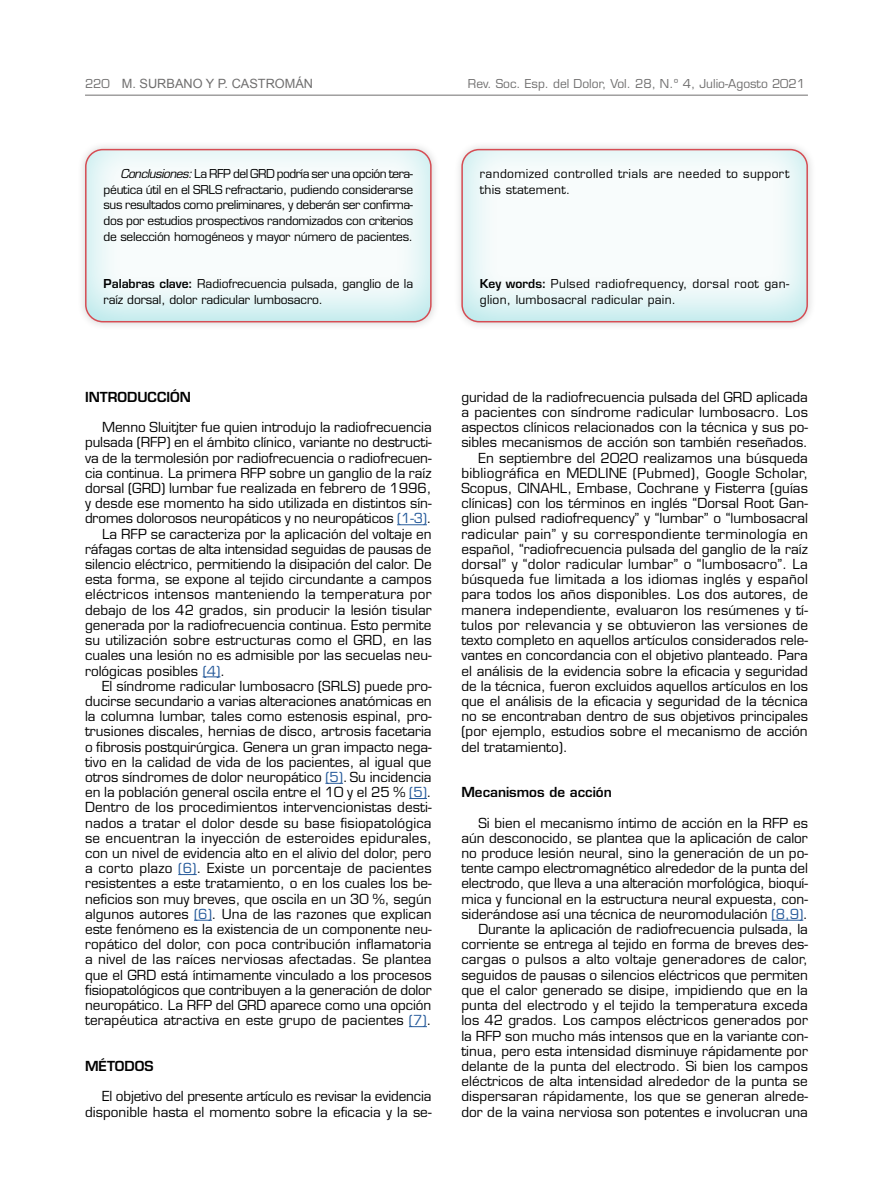
<style>
.page{position:relative;width:893px;height:1191px;background:#fff}
.page>*{position:absolute;margin:0;border:0;box-sizing:border-box;transform-origin:0 0}
.t1{font:13.5px/15.1px "Eurostile LT Std";color:#000;text-align:justify}
._02_Ladillo_1{font:600 13.5px "Eurostile LT Std";color:#000}
._02_Ladillo_2{font:600 13.5px "Eurostile LT Std";color:#000}
.t2{font:12.75px "Arial";color:#706f6f}
.Abstract_Texto{font:12px/15.8px "Eurostile LT Std";letter-spacing:.02em;color:#000}
.Abstract_Texto-2{font:12px/15.8px "Eurostile LT Std";letter-spacing:-.01em;color:#000}
.t3{font:12px "Eurostile LT Std";color:#706f6f}
.s1{font-family:"Eurostile LT Std";font-size:12px}
.s2{font-style:italic}
.s3{font-weight:600}
.s4{color:#275b9b}
</style>
<div class="page">
<hr style="left:85px;top:95px;width:723px;height:1px;background:#706f6f">
<hr style="left:397px;top:524px;width:30px;height:1px;background:#275b9b">
<svg style="left:203px;top:676px;width:17px;height:1px"></svg>
<svg style="left:325px;top:783px;width:18px;height:1px"></svg>
<svg style="left:409px;top:798px;width:18px;height:1px"></svg>
<svg style="left:178px;top:874px;width:19px;height:1px"></svg>
<svg style="left:194px;top:920px;width:18px;height:1px"></svg>
<svg style="left:409px;top:1026px;width:18px;height:1px"></svg>
<hr style="left:772px;top:920px;width:31px;height:1px;background:#275b9b">
<div style="left:453px;top:140px;width:363px;height:191px;background:#f9f9f9"></div>
<div style="left:448px;top:136px;width:372px;height:189px;background:#00b2bb;opacity:.3"></div>
<div style="left:461px;top:149px;width:347px;height:173px;border:2px solid #d64c53;border-radius:17px"></div>
<div style="left:76px;top:140px;width:364px;height:191px;background:#f9f9f9"></div>
<div style="left:72px;top:136px;width:371px;height:189px;background:#00b2bb;opacity:.3"></div>
<div style="left:85px;top:149px;width:347px;height:173px;border:2px solid #d64c53;border-radius:17px"></div>
<p class="t2" style="left:85px;top:75px;width:230px"><span class="s1">220</span> M. SURBANO Y P. CASTROMÁN</p>
<p class="t3" style="left:468px;top:76px;width:339px">Rev. Soc. Esp. del Dolor, Vol. 28, N.º 4, Julio-Agosto 2021</p>
<p class="Abstract_Texto" style="left:104px;top:166px;width:311px;text-align:justify;text-indent:17px"><span class="s2">Conclusiones:</span> La RFP del GRD podría ser una opción tera&shy;péutica útil en el SRLS refractario, pudiendo considerarse sus resultados como preliminares, y deberán ser confirma&shy;dos por estudios prospectivos randomizados con criterios de selección homogéneos y mayor número de pacientes.</p>
<p class="Abstract_Texto-2" style="left:104px;top:276px;width:311px"><span class="s3">Palabras clave:</span> Radiofrecuencia pulsada, ganglio de la raíz dorsal, dolor radicular lumbosacro.</p>
<p class="Abstract_Texto" style="left:480px;top:166px;width:311px">randomized controlled trials are needed to support this statement.</p>
<p class="Abstract_Texto" style="left:480px;top:276px;width:311px"><span class="s3">Key words:</span> Pulsed radiofrequency, dorsal root gan&shy;glion, lumbosacral radicular pain.</p>
<p class="_02_Ladillo_1" style="left:85px;top:388px;width:107px">INTRODUCCIÓN</p>
<p class="t1" style="left:85px;top:420px;width:348px;text-indent:17px">Menno Sluitjter fue quien introdujo la radiofrecuencia pulsada (RFP) en el ámbito clínico, variante no destructi&shy;va de la termolesión por radiofrecuencia o radiofrecuen&shy;cia continua. La primera RFP sobre un ganglio de la raíz dorsal (GRD) lumbar fue realizada en febrero de 1996, y desde ese momento ha sido utilizada en distintos sín&shy;dromes dolorosos neuropáticos y no neuropáticos <span class="s4">(1-3)</span>.</p>
<p class="t1" style="left:85px;top:526px;width:348px;text-indent:17px">La RFP se caracteriza por la aplicación del voltaje en ráfagas cortas de alta intensidad seguidas de pausas de silencio eléctrico, permitiendo la disipación del calor. De esta forma, se expone al tejido circundante a campos eléctricos intensos manteniendo la temperatura por debajo de los 42 grados, sin producir la lesión tisular generada por la radiofrecuencia continua. Esto permite su utilización sobre estructuras como el GRD, en las cuales una lesión no es admisible por las secuelas neu&shy;rológicas posibles <span class="s4">(4)</span>.</p>
<p class="t1" style="left:85px;top:678px;width:348px;text-indent:17px">El síndrome radicular lumbosacro (SRLS) puede pro&shy;ducirse secundario a varias alteraciones anatómicas en la columna lumbar, tales como estenosis espinal, pro&shy;trusiones discales, hernias de disco, artrosis facetaria o fibrosis postquirúrgica. Genera un gran impacto nega&shy;tivo en la calidad de vida de los pacientes, al igual que otros síndromes de dolor neuropático <span class="s4">(5)</span>. Su incidencia en la población general oscila entre el 10 y el 25 % <span class="s4">(5)</span>.<br>Dentro de los procedimientos intervencionistas desti&shy;nados a tratar el dolor desde su base fisiopatológica se encuentran la inyección de esteroides epidurales, con un nivel de evidencia alto en el alivio del dolor, pero a corto plazo <span class="s4">(6)</span>. Existe un porcentaje de pacientes resistentes a este tratamiento, o en los cuales los be&shy;neficios son muy breves, que oscila en un 30 %, según algunos autores <span class="s4">(6)</span>. Una de las razones que explican este fenómeno es la existencia de un componente neu&shy;ropático del dolor, con poca contribución inflamatoria a nivel de las raíces nerviosas afectadas. Se plantea que el GRD está íntimamente vinculado a los procesos fisiopatológicos que contribuyen a la generación de dolor neuropático. La RFP del GRD aparece como una opción terapéutica atractiva en este grupo de pacientes <span class="s4">(7)</span>.</p>
<p class="_02_Ladillo_1" style="left:85px;top:1057px;width:70px">MÉTODOS</p>
<p class="t1" style="left:85px;top:1089px;width:348px;text-align:right">El objetivo del presente artículo es revisar la evidencia disponible hasta el momento sobre la eficacia y la se-</p>
<p class="t1" style="left:461px;top:389px;width:348px">guridad de la radiofrecuencia pulsada del GRD aplicada a pacientes con síndrome radicular lumbosacro. Los aspectos clínicos relacionados con la técnica y sus po&shy;sibles mecanismos de acción son también reseñados.</p>
<p class="t1" style="left:461px;top:450px;width:348px;text-indent:17px">En septiembre del 2020 realizamos una búsqueda bibliográfica en MEDLINE (Pubmed), Google Scholar, Scopus, CINAHL, Embase, Cochrane y Fisterra (guías clínicas) con los términos en inglés “Dorsal Root Gan&shy;glion pulsed radiofrequency” y “lumbar” o “lumbosacral radicular pain” y su correspondiente terminología en español, “radiofrecuencia pulsada del ganglio de la raíz dorsal” y “dolor radicular lumbar” o “lumbosacro”. La búsqueda fue limitada a los idiomas inglés y español para todos los años disponibles. Los dos autores, de manera independiente, evaluaron los resúmenes y tí&shy;tulos por relevancia y se obtuvieron las versiones de texto completo en aquellos artículos considerados rele&shy;vantes en concordancia con el objetivo planteado. Para el análisis de la evidencia sobre la eficacia y seguridad de la técnica, fueron excluidos aquellos artículos en los que el análisis de la eficacia y seguridad de la técnica no se encontraban dentro de sus objetivos principales (por ejemplo, estudios sobre el mecanismo de acción del tratamiento).</p>
<p class="_02_Ladillo_2" style="left:461px;top:783px;width:152px">Mecanismos de acción</p>
<p class="t1" style="left:461px;top:815px;width:348px;text-indent:17px">Si bien el mecanismo íntimo de acción en la RFP es aún desconocido, se plantea que la aplicación de calor no produce lesión neural, sino la generación de un po&shy;tente campo electromagnético alrededor de la punta del electrodo, que lleva a una alteración morfológica, bioquí&shy;mica y funcional en la estructura neural expuesta, con&shy;siderándose así una técnica de neuromodulación <span class="s4">(8,9)</span>.</p>
<p class="t1" style="left:461px;top:921px;width:348px;text-indent:17px">Durante la aplicación de radiofrecuencia pulsada, la corriente se entrega al tejido en forma de breves des&shy;cargas o pulsos a alto voltaje generadores de calor, seguidos de pausas o silencios eléctricos que permiten que el calor generado se disipe, impidiendo que en la punta del electrodo y el tejido la temperatura exceda los 42 grados. Los campos eléctricos generados por la RFP son mucho más intensos que en la variante con&shy;tinua, pero esta intensidad disminuye rápidamente por delante de la punta del electrodo. Si bien los campos eléctricos de alta intensidad alrededor de la punta se dispersaran rápidamente, los que se generan alrede&shy;dor de la vaina nerviosa son potentes e involucran una</p>
</div>
